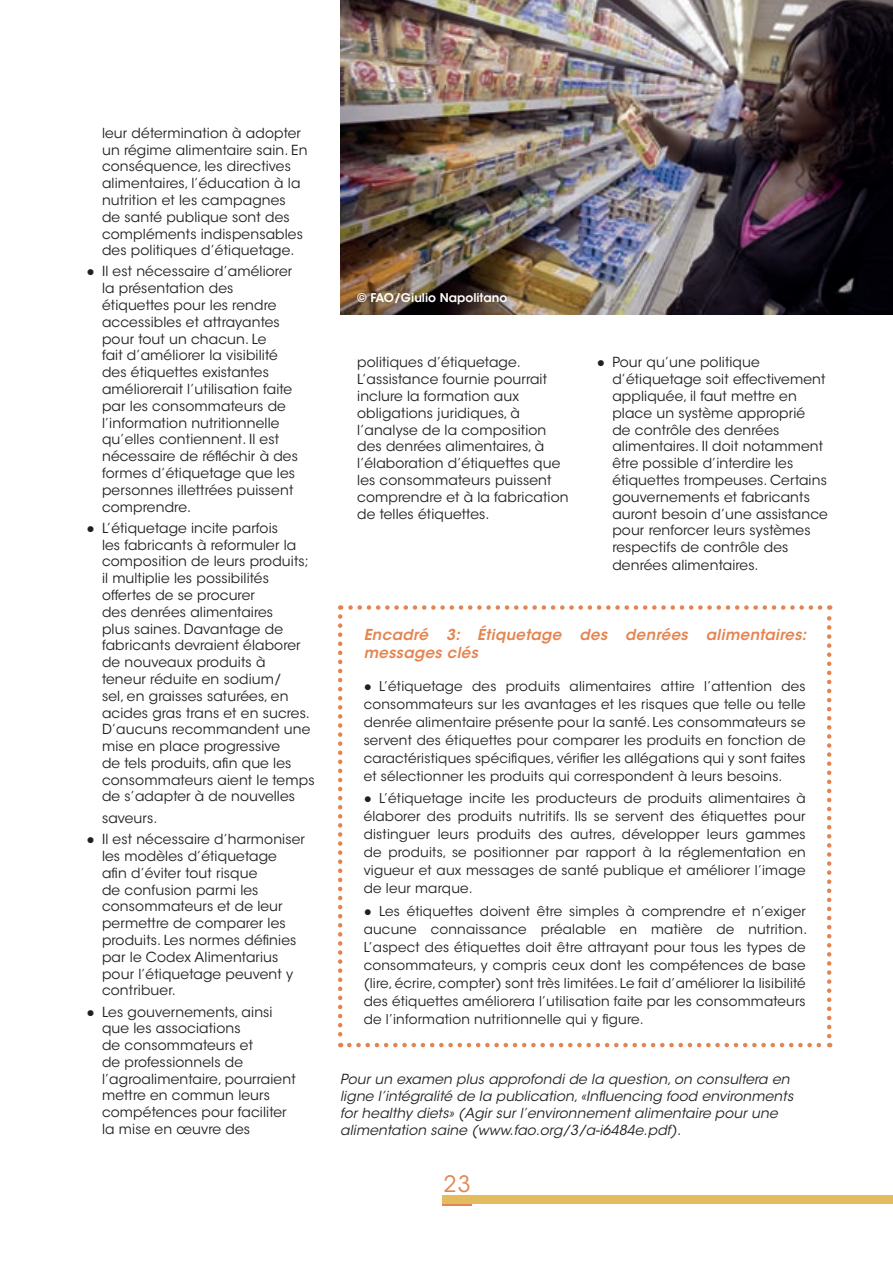
<style>
.page{position:relative;width:893px;height:1263px;background:#fff}
.page>*{position:absolute;margin:0;border:0;box-sizing:border-box;transform-origin:0 0}
.t1{font:22.5px "ITC Avant Garde Std";color:#e48551}
.TITOLO_DELLE_BOX{font:italic 600 15px/18px "ITC Avant Garde Std";letter-spacing:.02em;color:#e48551}
.t2{font:13.8px/16.8px "ITC Avant Garde Std";letter-spacing:.01em;color:#231f20}
.TESTO{font:italic 13.8px/16.8px "ITC Avant Garde Std";letter-spacing:.01em;color:#231f20}
.t3{font:13.5px/18px "ITC Avant Garde Std";letter-spacing:.015em;color:#231f20;text-align:justify}
.CREDITS_FOTO{font:600 12px "ITC Avant Garde Std";color:#fff}
.s1{font-family:"Arial"}
</style>
<div class="page">
<svg style="left:442px;top:1203px;width:30px;height:2px"></svg>
<div style="left:442px;top:1195px;width:451px;height:8px;background:#e3bc5d"></div>
<svg style="left:338px;top:616px;width:4px;height:431px"></svg>
<svg style="left:349px;top:1043px;width:481px;height:4px"></svg>
<svg style="left:827px;top:605px;width:4px;height:431px"></svg>
<svg style="left:340px;top:605px;width:480px;height:5px"></svg>
<img style="left:340px;top:0;width:553px;height:315px">
<p class="t2" style="left:102px;top:125px;width:207px">leur détermination à adopter un régime alimentaire sain. En conséquence, les directives alimentaires, l’éducation à la nutrition et les campagnes<br>de santé publique sont des compléments indispensables des politiques d’étiquetage.</p>
<p class="t2" style="left:102px;top:263px;width:197px;text-indent:-16px"><span class="s1">●</span> Il est nécessaire d’améliorer la présentation des étiquettes pour les rendre accessibles et attrayantes pour tout un chacun. Le<br>fait d’améliorer la visibilité des étiquettes existantes améliorerait l’utilisation faite par les consommateurs de l’information nutritionnelle qu’elles contiennent. Il est nécessaire de réfléchir à des formes d’étiquetage que les personnes illettrées puissent comprendre.</p>
<p class="t2" style="left:102px;top:519px;width:214px;text-indent:-16px"><span class="s1">●</span> L’étiquetage incite parfois<br>les fabricants à reformuler la composition de leurs produits; il multiplie les possibilités offertes de se procurer<br>des denrées alimentaires<br>plus saines. Davantage de fabricants devraient élaborer de nouveaux produits à<br>teneur réduite en sodium/<br>sel, en graisses saturées, en acides gras trans et en sucres.<br>D’aucuns recommandent une mise en place progressive<br>de tels produits, afin que les consommateurs aient le temps de s’adapter à de nouvelles</p>
<p class="t2" style="left:102px;top:810px;width:57px">saveurs.</p>
<p class="t2" style="left:102px;top:831px;width:204px;text-indent:-16px"><span class="s1">●</span> Il est nécessaire d’harmoniser les modèles d’étiquetage afin d’éviter tout risque<br>de confusion parmi les consommateurs et de leur permettre de comparer les produits. Les normes définies par le Codex Alimentarius pour l’étiquetage peuvent y contribuer.</p>
<p class="t2" style="left:102px;top:1003px;width:195px;text-indent:-16px"><span class="s1">●</span> Les gouvernements, ainsi que les associations<br>de consommateurs et<br>de professionnels de l’agroalimentaire, pourraient mettre en commun leurs compétences pour faciliter la mise en œuvre des</p>
<p class="CREDITS_FOTO" style="left:357px;top:290px;width:152px">© FAO/Giulio Napolitano</p>
<p class="t2" style="left:357px;top:354px;width:213px">politiques d’étiquetage.<br>L’assistance fournie pourrait inclure la formation aux obligations juridiques, à l’analyse de la composition des denrées alimentaires, à l’élaboration d’étiquettes que les consommateurs puissent comprendre et à la fabrication de telles étiquettes.</p>
<p class="t2" style="left:612px;top:354px;width:217px;text-indent:-16px"><span class="s1">●</span> Pour qu’une politique d’étiquetage soit effectivement appliquée, il faut mettre en place un système approprié<br>de contrôle des denrées alimentaires. Il doit notamment être possible d’interdire les étiquettes trompeuses. Certains gouvernements et fabricants auront besoin d’une assistance pour renforcer leurs systèmes respectifs de contrôle des denrées alimentaires.</p>
<p class="TITOLO_DELLE_BOX" style="left:364px;top:626px;width:444px">Encadré 3: Étiquetage des denrées alimentaires: messages clés</p>
<p class="t3" style="left:364px;top:677px;width:444px"><span class="s1">●</span> L’étiquetage des produits alimentaires attire l’attention des consommateurs sur les avantages et les risques que telle ou telle denrée alimentaire présente pour la santé. Les consommateurs se servent des étiquettes pour comparer les produits en fonction de caractéristiques spécifiques, vérifier les allégations qui y sont faites et sélectionner les produits qui correspondent à leurs besoins.</p>
<p class="t3" style="left:364px;top:790px;width:443px"><span class="s1">●</span> L’étiquetage incite les producteurs de produits alimentaires à élaborer des produits nutritifs. Ils se servent des étiquettes pour distinguer leurs produits des autres, développer leurs gammes de produits, se positionner par rapport à la réglementation en vigueur et aux messages de santé publique et améliorer l’image de leur marque.</p>
<p class="t3" style="left:364px;top:902px;width:445px;text-align:left"><span class="s1">●</span> Les étiquettes doivent être simples à comprendre et n’exiger aucune connaissance préalable en matière de nutrition.<br>L’aspect des étiquettes doit être attrayant pour tous les types de consommateurs, y compris ceux dont les compétences de base (lire, écrire, compter) sont très limitées. Le fait d’améliorer la lisibilité des étiquettes améliorera l’utilisation faite par les consommateurs de l’information nutritionnelle qui y figure.</p>
<p class="TESTO" style="left:340px;top:1071px;width:455px">Pour un examen plus approfondi de la question, on consultera en ligne l’intégralité de la publication, «Influencing food environments for healthy diets» (Agir sur l’environnement alimentaire pour une alimentation saine (www.fao.org/3/a-i6484e.pdf).</p>
<h1 class="t1" style="left:444px;top:1170px;width:29px">23</h1>
</div>
